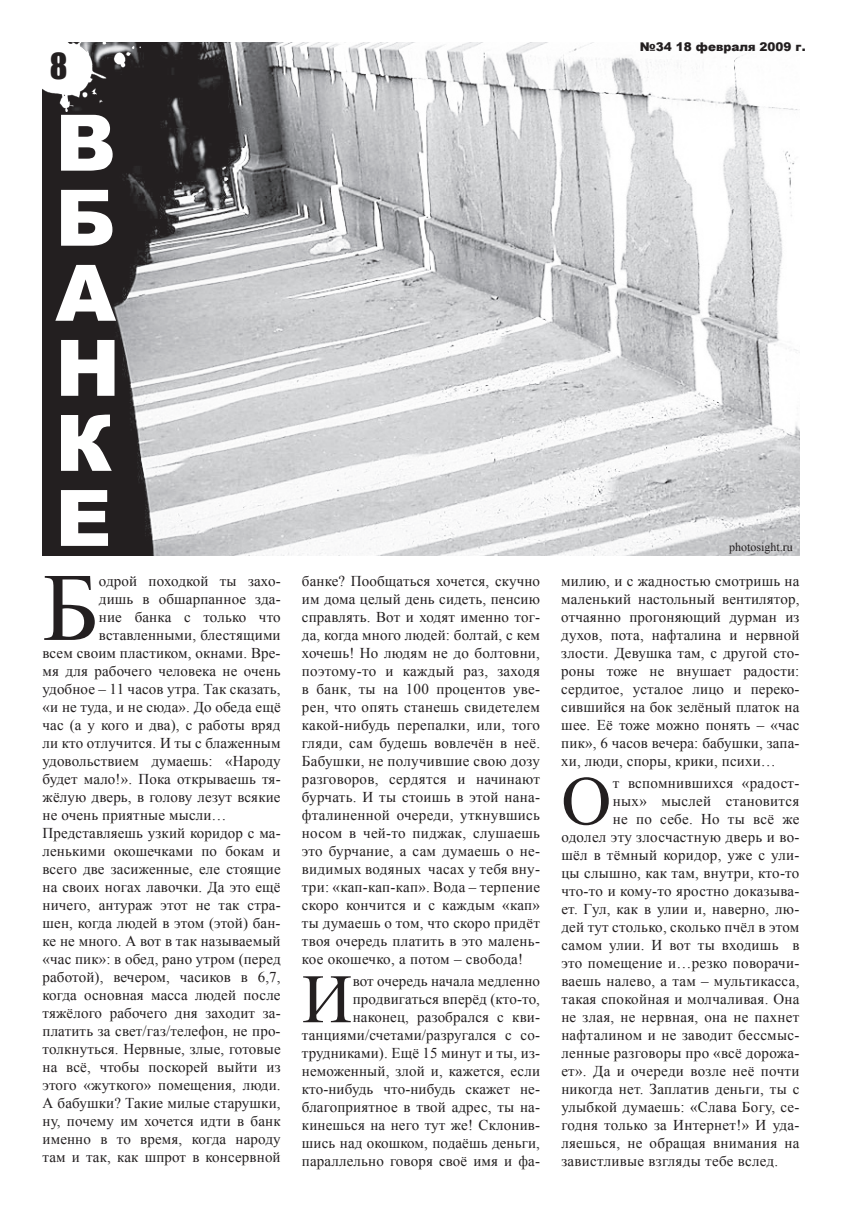
<style>
.page{position:relative;width:842px;height:1212px;background:#fff}
.page>*{position:absolute;margin:0;border:0;box-sizing:border-box;transform-origin:0 0}
.t1{font:96.6px "Times New Roman";color:#231f20}
.t2{font:900 78px/75px "Arial";color:#fff}
.t3{font:69.3px "Times New Roman";color:#231f20}
.t4{font:33px "Impact";color:#231f20}
.t5{font:15px/18px "Times New Roman";letter-spacing:.01em;color:#231f20;text-align:justify}
.t6{font:900 12px "Arial";color:#231f20}
.t7{font:12px "Times New Roman";color:#231f20}
</style>
<div class="page">
<img style="left:43px;top:43px;width:756px;height:513px">
<img style="left:43px;top:43px;width:98px;height:68px">
<h3 class="t4" style="left:50px;top:41px;width:19px">8</h3>
<h2 class="t2" style="left:55px;top:103px;width:62px">В<br>Б<br>А<br>Н<br>К<br>Е</h2>
<h1 class="t1" style="left:43px;top:543px;width:57px">Б</h1>
<p class="t5" style="left:99px;top:572px;width:183px">одрой походкой ты захо-</p>
<p class="t5" style="left:99px;top:590px;width:183px">дишь в обшарпанное зда-</p>
<p class="t5" style="left:99px;top:608px;width:183px">ние банка с только что</p>
<p class="t5" style="left:99px;top:626px;width:183px">вставленными, блестящими</p>
<p class="t5" style="left:43px;top:644px;width:240px">всем своим пластиком, окнами. Вре-</p>
<p class="t5" style="left:43px;top:662px;width:240px">мя для рабочего человека не очень</p>
<p class="t5" style="left:43px;top:680px;width:240px">удобное – 11 часов утра. Так сказать,</p>
<p class="t5" style="left:43px;top:698px;width:240px">«и не туда, и не сюда». До обеда ещё</p>
<p class="t5" style="left:43px;top:716px;width:240px">час (а у кого и два), с работы вряд</p>
<p class="t5" style="left:43px;top:734px;width:240px">ли кто отлучится. И ты с блаженным</p>
<p class="t5" style="left:43px;top:752px;width:240px">удовольствием думаешь: «Народу</p>
<p class="t5" style="left:43px;top:770px;width:240px">будет мало!». Пока открываешь тя-</p>
<p class="t5" style="left:43px;top:788px;width:240px">жёлую дверь, в голову лезут всякие</p>
<p class="t5" style="left:43px;top:806px;width:186px">не очень приятные мысли…</p>
<p class="t5" style="left:43px;top:824px;width:240px">Представляешь узкий коридор с ма-</p>
<p class="t5" style="left:43px;top:842px;width:240px">ленькими окошечками по бокам и</p>
<p class="t5" style="left:43px;top:860px;width:240px">всего две засиженные, еле стоящие</p>
<p class="t5" style="left:43px;top:878px;width:240px">на своих ногах лавочки. Да это ещё</p>
<p class="t5" style="left:43px;top:896px;width:240px">ничего, антураж этот не так стра-</p>
<p class="t5" style="left:43px;top:914px;width:240px">шен, когда людей в этом (этой) бан-</p>
<p class="t5" style="left:43px;top:932px;width:240px">ке не много. А вот в так называемый</p>
<p class="t5" style="left:43px;top:950px;width:240px">«час пик»: в обед, рано утром (перед</p>
<p class="t5" style="left:43px;top:968px;width:240px">работой), вечером, часиков в 6,7,</p>
<p class="t5" style="left:43px;top:986px;width:240px">когда основная масса людей после</p>
<p class="t5" style="left:43px;top:1004px;width:240px">тяжёлого рабочего дня заходит за-</p>
<p class="t5" style="left:43px;top:1022px;width:240px">платить за свет/газ/телефон, не про-</p>
<p class="t5" style="left:43px;top:1040px;width:240px">толкнуться. Нервные, злые, готовые</p>
<p class="t5" style="left:43px;top:1058px;width:240px">на всё, чтобы поскорей выйти из</p>
<p class="t5" style="left:43px;top:1076px;width:240px">этого «жуткого» помещения, люди.</p>
<p class="t5" style="left:43px;top:1094px;width:240px">А бабушки? Такие милые старушки,</p>
<p class="t5" style="left:43px;top:1112px;width:240px">ну, почему им хочется идти в банк</p>
<p class="t5" style="left:43px;top:1130px;width:240px">именно в то время, когда народу</p>
<p class="t5" style="left:43px;top:1148px;width:240px">там и так, как шпрот в консервной</p>
<p class="t5" style="left:302px;top:572px;width:240px">банке? Пообщаться хочется, скучно им дома целый день сидеть, пенсию справлять. Вот и ходят именно тог&shy;да, когда много людей: болтай, с кем хочешь! Но людям не до болтовни, поэтому-то и каждый раз, заходя в банк, ты на 100 процентов уве&shy;рен, что опять станешь свидетелем какой-нибудь перепалки, или, того гляди, сам будешь вовлечён в неё.<br>Бабушки, не получившие свою дозу разговоров, сердятся и начинают бурчать. И ты стоишь в этой нана&shy;фталиненной очереди, уткнувшись носом в чей-то пиджак, слушаешь это бурчание, а сам думаешь о не&shy;видимых водяных часах у тебя вну&shy;три: «кап-кап-кап». Вода – терпение скоро кончится и с каждым «кап» ты думаешь о том, что скоро придёт твоя очередь платить в это малень&shy;кое окошечко, а потом – свобода!</p>
<h3 class="t3" style="left:302px;top:952px;width:52px">И</h3>
<p class="t5" style="left:302px;top:972px;width:240px;text-align:right">вот очередь начала медленно продвигаться вперёд (кто-то, наконец, разобрался с кви&shy;танциями/счетами/разругался с со&shy;трудниками). Ещё 15 минут и ты, из&shy;неможенный, злой и, кажется, если кто-нибудь что-нибудь скажет не&shy;благоприятное в твой адрес, ты на&shy;кинешься на него тут же! Склонив&shy;шись над окошком, подаёшь деньги, параллельно говоря своё имя и фа-</p>
<p class="t6" style="left:640px;top:38px;width:167px">№34 18 февраля 2009 г.</p>
<p class="t7" style="left:729px;top:538px;width:65px">photosight.ru</p>
<p class="t5" style="left:561px;top:572px;width:240px">милию, и с жадностью смотришь на маленький настольный вентилятор, отчаянно прогоняющий дурман из духов, пота, нафталина и нервной злости. Девушка там, с другой сто&shy;роны тоже не внушает радости: сердитое, усталое лицо и переко&shy;сившийся на бок зелёный платок на шее. Её тоже можно понять – «час пик», 6 часов вечера: бабушки, запа&shy;хи, люди, споры, крики, психи…</p>
<h3 class="t3" style="left:561px;top:754px;width:52px">О</h3>
<p class="t5" style="left:613px;top:774px;width:188px">т вспомнившихся «радост-</p>
<p class="t5" style="left:613px;top:792px;width:188px">ных» мыслей становится</p>
<p class="t5" style="left:613px;top:810px;width:188px">не по себе. Но ты всё же</p>
<p class="t5" style="left:561px;top:828px;width:240px">одолел эту злосчастную дверь и во-</p>
<p class="t5" style="left:561px;top:846px;width:240px">шёл в тёмный коридор, уже с ули-</p>
<p class="t5" style="left:561px;top:864px;width:240px">цы слышно, как там, внутри, кто-то</p>
<p class="t5" style="left:561px;top:882px;width:240px">что-то и кому-то яростно доказыва-</p>
<p class="t5" style="left:561px;top:900px;width:240px">ет. Гул, как в улии и, наверно, лю-</p>
<p class="t5" style="left:561px;top:918px;width:240px">дей тут столько, сколько пчёл в этом</p>
<p class="t5" style="left:561px;top:936px;width:240px">самом улии. И вот ты входишь в</p>
<p class="t5" style="left:561px;top:954px;width:240px">это помещение и…резко поворачи-</p>
<p class="t5" style="left:561px;top:972px;width:240px">ваешь налево, а там – мультикасса,</p>
<p class="t5" style="left:561px;top:990px;width:240px">такая спокойная и молчаливая. Она</p>
<p class="t5" style="left:561px;top:1008px;width:240px">не злая, не нервная, она не пахнет</p>
<p class="t5" style="left:561px;top:1026px;width:240px">нафталином и не заводит бессмыс-</p>
<p class="t5" style="left:561px;top:1044px;width:240px">ленные разговоры про «всё дорожа-</p>
<p class="t5" style="left:561px;top:1062px;width:240px">ет». Да и очереди возле неё почти</p>
<p class="t5" style="left:561px;top:1080px;width:240px">никогда нет. Заплатив деньги, ты с</p>
<p class="t5" style="left:561px;top:1098px;width:240px">улыбкой думаешь: «Слава Богу, се-</p>
<p class="t5" style="left:561px;top:1116px;width:240px">годня только за Интернет!» И уда-</p>
<p class="t5" style="left:561px;top:1134px;width:240px">ляешься, не обращая внимания на</p>
<p class="t5" style="left:561px;top:1152px;width:218px">завистливые взгляды тебе вслед.</p>
</div>
